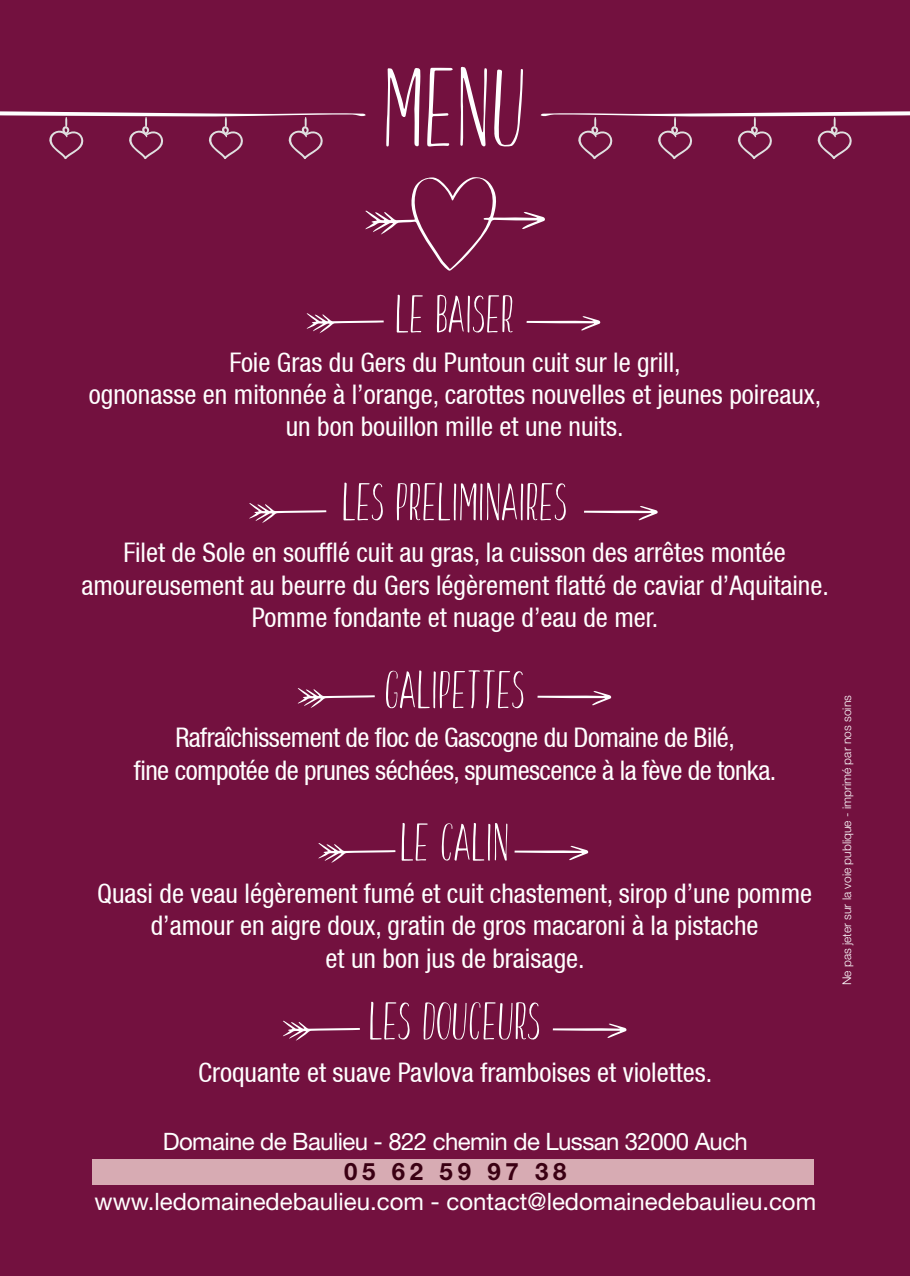
<style>
.page{position:relative;width:910px;height:1276px;background:#73113f}
.page>*{position:absolute;margin:0;border:0;box-sizing:border-box;transform-origin:0 0}
.t1{font:114px "Foxhole";color:#fff}
.t2{font:54px "Foxhole";color:#fff}
.t3{font:condensed 27px/32.4px "Helvetica Neue LT";color:#fff;text-align:center}
.t4{font:condensed 27px "Helvetica Neue LT";letter-spacing:-.02em;color:#fff}
.t5{font:24px "Helvetica Neue LT Std";color:#fff}
.t6{font:24px "Helvetica Neue LT Std";letter-spacing:-.025em;color:#fff}
.t7{font:700 24px "Helvetica Neue LT Std";letter-spacing:.2em;color:#3a0013}
.t8{font:300 12px "Helvetica Neue LT Std";color:#fff}
</style>
<div class="page">
<div style="left:92px;top:1158px;width:722px;height:26px;background:#d7abb3"></div>
<svg style="left:365px;top:177px;width:180px;height:94px"></svg>
<svg style="left:527px;top:316px;width:74px;height:15px"></svg>
<svg style="left:584px;top:506px;width:74px;height:14px"></svg>
<svg style="left:537px;top:691px;width:74px;height:14px"></svg>
<svg style="left:514px;top:845px;width:75px;height:15px"></svg>
<svg style="left:553px;top:1023px;width:74px;height:15px"></svg>
<svg style="left:307px;top:313px;width:77px;height:20px"></svg>
<svg style="left:249px;top:503px;width:77px;height:20px"></svg>
<svg style="left:298px;top:688px;width:77px;height:20px"></svg>
<svg style="left:318px;top:843px;width:77px;height:20px"></svg>
<svg style="left:283px;top:1020px;width:77px;height:20px"></svg>
<svg style="left:0;top:111px;width:366px;height:49px"></svg>
<svg style="left:541px;top:111px;width:369px;height:49px"></svg>
<p class="t1" style="left:383px;top:40px;width:145px">MENU</p>
<p class="t2" style="left:395px;top:282px;width:121px">LE BAISER</p>
<p class="t3" style="left:230px;top:346px;width:453px">Foie Gras du Gers du Puntoun cuit sur le grill,</p>
<p class="t3" style="left:89px;top:378px;width:734px">ognonasse en mitonnée à l’orange, carottes nouvelles et jeunes poireaux,</p>
<p class="t3" style="left:286px;top:410px;width:339px">un bon bouillon mille et une nuits.</p>
<p class="t2" style="left:342px;top:470px;width:227px">LES PRELIMINAIRES</p>
<p class="t3" style="left:81px;top:536px;width:749px">Filet de Sole en soufflé cuit au gras, la cuisson des arrêtes montée amoureusement au beurre du Gers légèrement flatté de caviar d’Aquitaine.<br>Pomme fondante et nuage d’eau de mer.</p>
<p class="t2" style="left:384px;top:658px;width:142px">GALIPETTES</p>
<p class="t4" style="left:175px;top:722px;width:561px">Rafraîchissement de floc de Gascogne du Domaine de Bilé,</p>
<p class="t4" style="left:134px;top:754px;width:644px">fine compotée de prunes séchées, spumescence à la fève de tonka.</p>
<p class="t2" style="left:400px;top:810px;width:111px">LE CALIN</p>
<p class="t3" style="left:97px;top:877px;width:716px">Quasi de veau légèrement fumé et cuit chastement, sirop d’une pomme d’amour en aigre doux, gratin de gros macaroni à la pistache</p>
<p class="t3" style="left:326px;top:941px;width:261px">et un bon jus de braisage.</p>
<p class="t2" style="left:369px;top:989px;width:173px">LES DOUCEURS</p>
<p class="t3" style="left:198px;top:1055px;width:515px">Croquante et suave Pavlova framboises et violettes.</p>
<p class="t8" style="left:840px;top:985px;width:292px;rotate:-90deg">Ne pas jeter sur la voie publique - imprimé par nos soins</p>
<p class="t6" style="left:163px;top:1127px;width:587px">Domaine de Baulieu - 822 chemin de Lussan 32000 Auch</p>
<p class="t7" style="left:344px;top:1157px;width:224px">05 62 59 97 38</p>
<p class="t5" style="left:95px;top:1187px;width:723px">www.ledomainedebaulieu.com - contact@ledomainedebaulieu.com</p>
</div>
